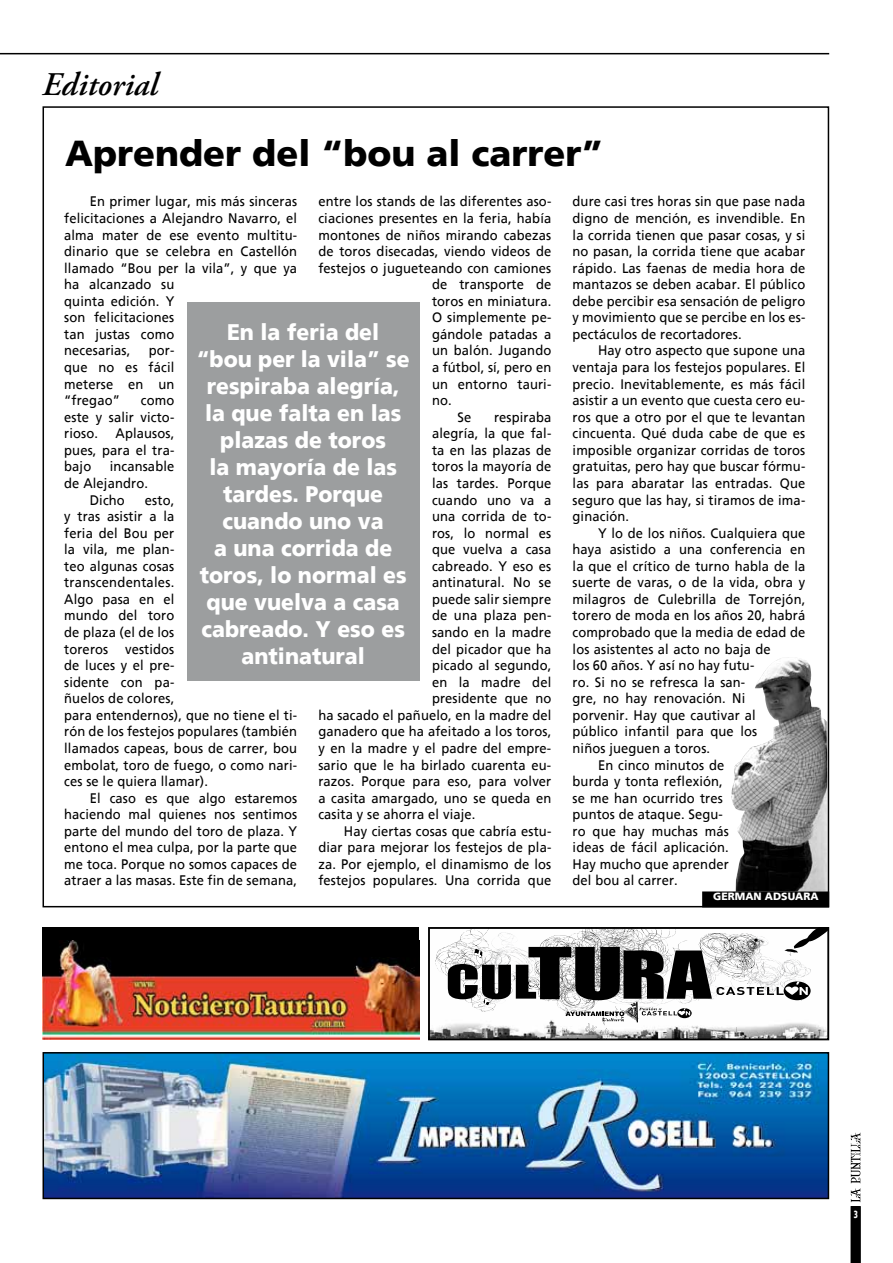
<style>
.page{position:relative;width:893px;height:1263px;background:#fff}
.page>*{position:absolute;margin:0;border:0;box-sizing:border-box;transform-origin:0 0}
.t1{font:900 36px "Frutiger";color:#000}
.t2{font:italic 600 33px "Adobe Garamond Pro";color:#000}
.t3{font:900 22.5px/27px "Frutiger";color:#fff;text-align:center;scale:.94 1}
.t4{font:13.8px/16.5px "Frutiger";letter-spacing:.01em;color:#000;text-align:justify;scale:.94 1}
.t5{font:900 10.5px "Frutiger";color:#fff}
.t6{font:900 10.5px "Frutiger";color:#fff;scale:.65 1}
</style>
<div class="page">
<hr style="left:0;top:53px;width:829px;height:1px;background:#000">
<svg style="left:850px;top:1132px;width:11px;height:131px"></svg>
<img style="left:46px;top:1055px;width:780px;height:141px">
<div style="left:43px;top:1052px;width:786px;height:147px;border:2px solid #000"></div>
<img style="left:731px;top:657px;width:95px;height:234px">
<div style="left:703px;top:892px;width:125px;height:15px;background:#000"></div>
<div style="left:702px;top:891px;width:127px;height:16px;border:2px solid #000"></div>
<div style="left:187px;top:302px;width:232px;height:378px;background:#9c9e9f"></div>
<svg style="left:432px;top:930px;width:394px;height:106px"></svg>
<div style="left:428px;top:927px;width:401px;height:113px;border:2px solid #000"></div>
<div style="left:43px;top:927px;width:376px;height:113px;background:#000"></div>
<img style="left:43px;top:940px;width:376px;height:100px">
<h2 class="t2" style="left:42px;top:65px;width:117px">Editorial</h2>
<h1 class="t1" style="left:65px;top:132px;width:540px">Aprender del “bou al carrer”</h1>
<p class="t4" style="left:318px;top:193px;width:249px">entre los stands de las diferentes aso-</p>
<p class="t4" style="left:318px;top:210px;width:249px">ciaciones presentes en la feria, había</p>
<p class="t4" style="left:318px;top:226px;width:249px">montones de niños mirando cabezas</p>
<p class="t4" style="left:318px;top:243px;width:249px">de toros disecadas, viendo videos de</p>
<p class="t4" style="left:318px;top:260px;width:249px">festejos o jugueteando con camiones</p>
<p class="t4" style="left:432px;top:276px;width:128px">de transporte de</p>
<p class="t4" style="left:432px;top:293px;width:128px">toros en miniatura.</p>
<p class="t4" style="left:432px;top:309px;width:128px">O simplemente pe-</p>
<p class="t4" style="left:432px;top:326px;width:128px">gándole patadas a</p>
<p class="t4" style="left:432px;top:342px;width:128px">un balón. Jugando</p>
<p class="t4" style="left:432px;top:359px;width:128px">a fútbol, sí, pero en</p>
<p class="t4" style="left:432px;top:375px;width:128px">un entorno tauri-</p>
<p class="t4" style="left:432px;top:392px;width:22px">no.</p>
<p class="t4" style="left:458px;top:409px;width:16px">Se</p>
<p class="t4" style="left:494px;top:409px;width:62px">respiraba</p>
<p class="t4" style="left:432px;top:425px;width:128px">alegría, la que fal-</p>
<p class="t4" style="left:432px;top:442px;width:128px">ta en las plazas de</p>
<p class="t4" style="left:432px;top:458px;width:128px">toros la mayoría de</p>
<p class="t4" style="left:432px;top:475px;width:128px">las tardes. Porque</p>
<p class="t4" style="left:432px;top:491px;width:128px">cuando uno va a</p>
<p class="t4" style="left:432px;top:508px;width:128px">una corrida de to-</p>
<p class="t4" style="left:432px;top:524px;width:128px">ros, lo normal es</p>
<p class="t4" style="left:432px;top:541px;width:128px">que vuelva a casa</p>
<p class="t4" style="left:432px;top:558px;width:128px">cabreado. Y eso es</p>
<p class="t4" style="left:432px;top:574px;width:128px">antinatural. No se</p>
<p class="t4" style="left:432px;top:591px;width:128px">puede salir siempre</p>
<p class="t4" style="left:432px;top:607px;width:128px">de una plaza pen-</p>
<p class="t4" style="left:432px;top:624px;width:128px">sando en la madre</p>
<p class="t4" style="left:432px;top:640px;width:128px">del picador que ha</p>
<p class="t4" style="left:432px;top:657px;width:128px">picado al segundo,</p>
<p class="t4" style="left:432px;top:674px;width:128px">en la madre del</p>
<p class="t4" style="left:432px;top:690px;width:128px">presidente que no</p>
<p class="t4" style="left:318px;top:707px;width:249px">ha sacado el pañuelo, en la madre del</p>
<p class="t4" style="left:318px;top:723px;width:249px">ganadero que ha afeitado a los toros,</p>
<p class="t4" style="left:318px;top:740px;width:249px">y en la madre y el padre del empre-</p>
<p class="t4" style="left:318px;top:756px;width:249px">sario que le ha birlado cuarenta eu-</p>
<p class="t4" style="left:318px;top:773px;width:249px">razos. Porque para eso, para volver</p>
<p class="t4" style="left:318px;top:789px;width:249px">a casita amargado, uno se queda en</p>
<p class="t4" style="left:318px;top:806px;width:169px">casita y se ahorra el viaje.</p>
<p class="t4" style="left:344px;top:823px;width:222px">Hay ciertas cosas que cabría estu-</p>
<p class="t4" style="left:318px;top:839px;width:249px">diar para mejorar los festejos de pla-</p>
<p class="t4" style="left:318px;top:856px;width:249px">za. Por ejemplo, el dinamismo de los</p>
<p class="t4" style="left:318px;top:872px;width:249px">festejos populares. Una corrida que</p>
<p class="t4" style="left:64px;top:193px;width:249px;text-align:left;text-indent:26px">En primer lugar, mis más sinceras felicitaciones a Alejandro Navarro, el alma mater de ese evento multitu&shy;dinario que se celebra en Castellón llamado “Bou per la vila”, y que ya ha alcanzado su<br>quinta edición. Y<br>son felicitaciones<br>tan justas como<br>necesarias,</p>
<h3 class="t3" style="left:197px;top:318px;width:228px">En la feria del “bou per la vila” se respiraba alegría, la que falta en las plazas de toros<br>la mayoría de las tardes. Porque cuando uno va<br>a una corrida de toros, lo normal es que vuelva a casa cabreado. Y eso es antinatural</h3>
<p class="t4" style="left:64px;top:342px;width:119px;text-indent:84px">por&shy;que no es fácil meterse en un “fregao”</p>
<p class="t4" style="left:64px;top:392px;width:119px;text-indent:77px">como este y salir victo&shy;rioso.</p>
<p class="t4" style="left:64px;top:425px;width:119px;text-indent:51px">Aplausos, pues, para el tra&shy;bajo</p>
<p class="t4" style="left:110px;top:458px;width:70px">incansable</p>
<p class="t4" style="left:64px;top:475px;width:91px">de Alejandro.</p>
<p class="t4" style="left:90px;top:491px;width:39px">Dicho</p>
<p class="t4" style="left:64px;top:491px;width:249px;text-align:left;text-indent:81px">esto,<br>y tras asistir a la<br>feria del Bou per<br>la vila, me plan-<br>teo algunas cosas<br>transcendentales.<br>Algo pasa en el<br>mundo del toro<br>de plaza (el de los<br>toreros vestidos<br>de luces y el pre-<br>sidente con pa-<br>ñuelos de colores,<br>para entendernos), que no tiene el ti&shy;rón de los festejos populares (también llamados capeas, bous de carrer, bou embolat, toro de fuego, o como nari&shy;ces se le quiera llamar).</p>
<p class="t4" style="left:64px;top:789px;width:249px;text-indent:26px">El caso es que algo estaremos haciendo mal quienes nos sentimos parte del mundo del toro de plaza. Y entono el mea culpa, por la parte que me toca. Porque no somos capaces de atraer a las masas. Este fin de semana,</p>
<p class="t4" style="left:573px;top:193px;width:249px">dure casi tres horas sin que pase nada digno de mención, es invendible. En la corrida tienen que pasar cosas, y si no pasan, la corrida tiene que acabar rápido. Las faenas de media hora de mantazos se deben acabar. El público debe percibir esa sensación de peligro y movimiento que se percibe en los es&shy;pectáculos de recortadores.</p>
<p class="t4" style="left:573px;top:342px;width:249px;text-indent:26px">Hay otro aspecto que supone una ventaja para los festejos populares. El precio. Inevitablemente, es más fácil asistir a un evento que cuesta cero eu&shy;ros que a otro por el que te levantan cincuenta. Qué duda cabe de que es imposible organizar corridas de toros gratuitas, pero hay que buscar fórmu&shy;las para abaratar las entradas. Que seguro que las hay, si tiramos de ima&shy;ginación.</p>
<p class="t4" style="left:598px;top:524px;width:222px">Y lo de los niños. Cualquiera que</p>
<p class="t4" style="left:573px;top:541px;width:249px">haya asistido a una conferencia en</p>
<p class="t4" style="left:573px;top:558px;width:249px">la que el crítico de turno habla de la</p>
<p class="t4" style="left:573px;top:574px;width:249px">suerte de varas, o de la vida, obra y</p>
<p class="t4" style="left:573px;top:591px;width:249px">milagros de Culebrilla de Torrejón,</p>
<p class="t4" style="left:573px;top:607px;width:249px">torero de moda en los años 20, habrá</p>
<p class="t4" style="left:573px;top:624px;width:249px">comprobado que la media de edad de</p>
<p class="t4" style="left:573px;top:640px;width:212px">los asistentes al acto no baja de</p>
<p class="t4" style="left:573px;top:657px;width:195px">los 60 años. Y así no hay futu-</p>
<p class="t4" style="left:573px;top:674px;width:185px">ro. Si no se refresca la san-</p>
<p class="t4" style="left:573px;top:690px;width:185px">gre, no hay renovación. Ni</p>
<p class="t4" style="left:573px;top:707px;width:196px">porvenir. Hay que cautivar al</p>
<p class="t4" style="left:573px;top:723px;width:198px">público infantil para que los</p>
<p class="t4" style="left:573px;top:740px;width:148px">niños jueguen a toros.</p>
<p class="t4" style="left:598px;top:756px;width:136px">En cinco minutos de</p>
<p class="t4" style="left:573px;top:773px;width:161px">burda y tonta reflexión,</p>
<p class="t4" style="left:573px;top:789px;width:161px">se me han ocurrido tres</p>
<p class="t4" style="left:573px;top:806px;width:161px">puntos de ataque. Segu-</p>
<p class="t4" style="left:573px;top:823px;width:168px">ro que hay muchas más</p>
<p class="t4" style="left:573px;top:839px;width:168px">ideas de fácil aplicación.</p>
<p class="t4" style="left:573px;top:856px;width:168px">Hay mucho que aprender</p>
<p class="t4" style="left:573px;top:872px;width:114px">del bou al carrer.</p>
<p class="t5" style="left:713px;top:889px;width:107px">GERMAN ADSUARA</p>
<p class="t6" style="left:854px;top:1207px;width:8px">3</p>
</div>
